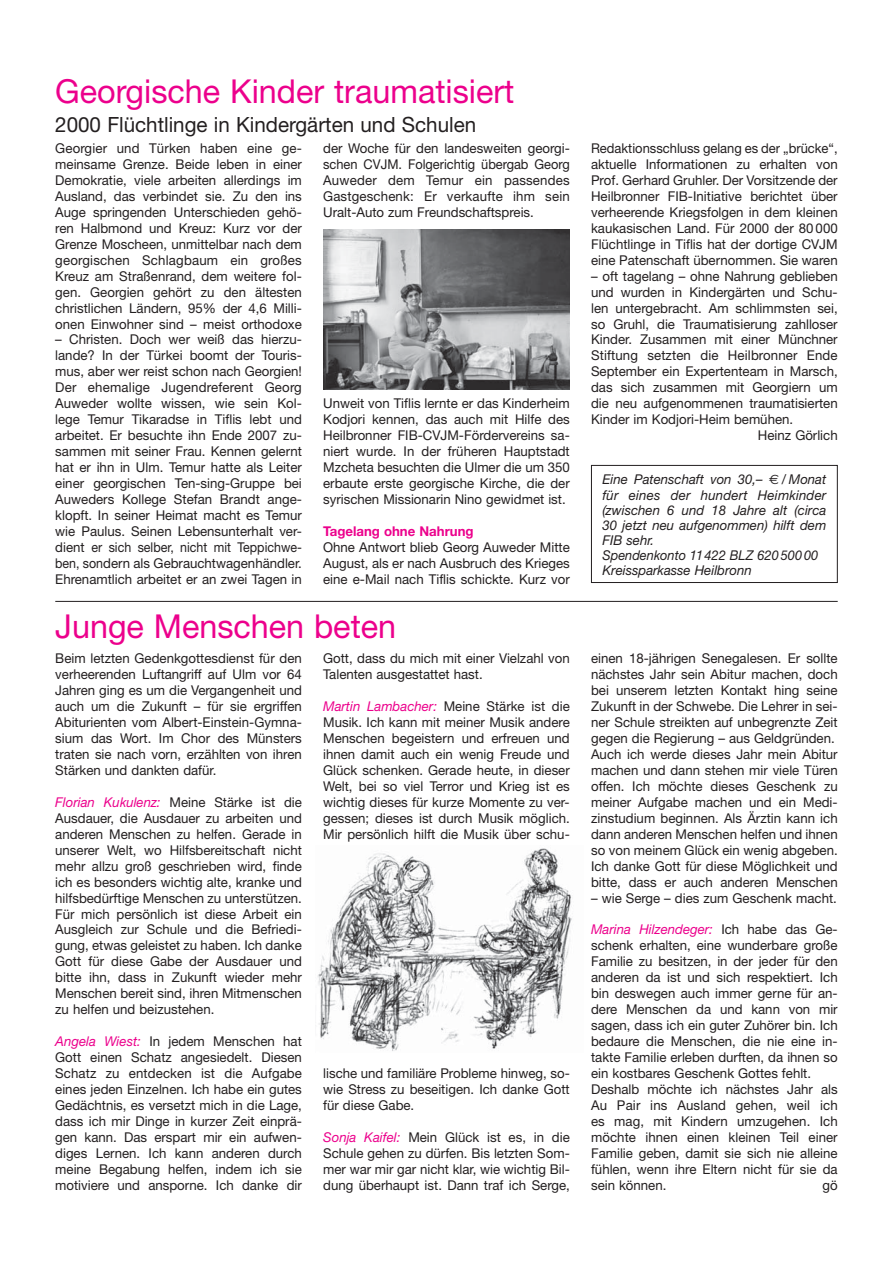
<style>
.page{position:relative;width:893px;height:1263px;background:#fff}
.page>*{position:absolute;margin:0;border:0;box-sizing:border-box;transform-origin:0 0}
.t1{font:33px "Helvetica Neue";color:#ec008c}
.t2{font:21px "Helvetica Neue";color:#231f20}
.t3{font:13.5px/15.9px "Helvetica Neue";color:#231f20;text-align:justify}
.t4{font:13.5px/15.9px "Helvetica Neue";color:#231f20;text-align:justify;scale:.96 1}
.t5{font:italic 13.5px/15.1px "Helvetica Neue";color:#231f20}
.t6{font:700 13.5px "Helvetica Neue";color:#ec008c}
.s1{font-style:italic;color:#ec008c}
.s2{font-family:"Euro Sans";font-style:normal}
</style>
<div class="page">
<hr style="left:55px;top:601px;width:783px;height:1px;background:#231f20">
<div style="left:591px;top:465px;width:247px;height:118px;border:1px solid #231f20"></div>
<img style="left:323px;top:230px;width:247px;height:159px">
<img style="left:317px;top:848px;width:255px;height:203px">
<h1 class="t1" style="left:55px;top:79px;width:461px">Georgische Kinder traumatisiert</h1>
<h2 class="t2" style="left:55px;top:117px;width:422px">2000 Flüchtlinge in Kindergärten und Schulen</h2>
<p class="t3" style="left:55px;top:142px;width:248px">Georgier und Türken haben eine ge&shy;meinsame Grenze. Beide leben in einer Demokratie, viele arbeiten allerdings im Ausland, das verbindet sie. Zu den ins Auge springenden Unterschieden gehö&shy;ren Halbmond und Kreuz: Kurz vor der Grenze Moscheen, unmittelbar nach dem georgischen Schlagbaum ein gro ßes Kreuz am Straßenrand, dem weitere fol&shy;gen. Georgien gehört zu den ältesten christlichen Ländern, 95% der 4,6 Milli&shy;onen Einwohner sind – meist orthodoxe</p>
<p class="t3" style="left:55px;top:333px;width:248px">– Christen. Doch wer weiß das hierzu&shy;lande? In der Türkei boomt der Touris&shy;mus, aber wer reist schon nach Georgien!<br>Der ehemalige Jugendrefe rent Georg Auweder wollte wissen, wie sein Kol&shy;lege Temur Tikaradse in Tiflis lebt und arbeitet. Er besuchte ihn Ende 2007 zu&shy;sammen mit seiner Frau. Ken nen gelernt hat er ihn in Ulm. Temur hatte als Leiter einer georgischen Ten-sing-Gruppe bei Auweders Kollege Ste fan Brandt ange&shy;klopft. In seiner Heimat macht es Temur wie Paulus. Seinen Lebensunterhalt ver&shy;dient er sich selber, nicht mit Teppichwe&shy;ben, sondern als Gebrauchtwagenhändler.<br>Ehren amtlich arbeitet er an zwei Tagen in</p>
<p class="t3" style="left:323px;top:142px;width:248px">der Woche für den landesweiten georgi&shy;schen CVJM. Folgerichtig übergab Georg Auweder dem Temur ein passendes Gastge schenk: Er verkaufte ihm sein Uralt-Auto zum Freundschaftspreis.</p>
<p class="t3" style="left:323px;top:397px;width:248px">Unweit von Tiflis lernte er das Kinder heim Kodjori kennen, das auch mit Hilfe des Heilbronner FIB-CVJM-Förderver eins sa&shy;niert wurde. In der früheren Hauptstadt Mzcheta besuchten die Ul mer die um 350 erbaute erste georgi sche Kirche, die der syrischen Missiona rin Nino gewidmet ist.</p>
<p class="t6" style="left:323px;top:526px;width:152px">Tagelang ohne Nahrung</p>
<p class="t3" style="left:323px;top:540px;width:248px">Ohne Antwort blieb Georg Auweder Mitte August, als er nach Ausbruch des Krie ges eine e-Mail nach Tiflis schickte. Kurz vor</p>
<h1 class="t1" style="left:55px;top:614px;width:342px">Junge Menschen beten</h1>
<p class="t3" style="left:55px;top:652px;width:248px">Beim letzten Gedenkgottesdienst für den verheerenden Luftangriff auf Ulm vor 64<br>Jahren ging es um die Vergangenheit und auch um die Zukunft – für sie ergrif fen Abiturienten vom Albert-Einstein-Gymna&shy;sium das Wort. Im Chor des Münsters traten sie nach vorn, erzählten von ihren Stärken und dankten dafür.</p>
<p class="t3" style="left:55px;top:795px;width:248px"><span class="s1">Florian Kukulenz:</span> Meine Stärke ist die Ausdauer, die Ausdauer zu arbeiten und anderen Menschen zu helfen. Gerade in unserer Welt, wo Hilfsbereitschaft nicht mehr allzu groß geschrieben wird, finde ich es besonders wichtig alte, kranke und hilfsbedürftige Menschen zu unter stützen.<br>Für mich persönlich ist diese Arbeit ein Ausgleich zur Schule und die Befriedi&shy;gung, etwas geleistet zu haben. Ich danke Gott für diese Gabe der Aus dauer und bitte ihn, dass in Zukunft wie der mehr Menschen bereit sind, ihren Mitmenschen zu helfen und beizustehen.</p>
<p class="t3" style="left:55px;top:1035px;width:248px"><span class="s1">Angela Wiest:</span> In jedem Menschen hat Gott einen Schatz angesiedelt. Diesen Schatz zu entdecken ist die Aufgabe eines jeden Einzelnen. Ich habe ein gutes Gedächtnis, es versetzt mich in die Lage, dass ich mir Dinge in kurzer Zeit einprä&shy;gen kann. Das erspart mir ein aufwen&shy;diges Lernen. Ich kann anderen durch meine Begabung helfen, indem ich sie motiviere und ansporne. Ich danke dir</p>
<p class="t3" style="left:323px;top:652px;width:248px">Gott, dass du mich mit einer Vielzahl von<br>Talenten ausgestattet hast.</p>
<p class="t3" style="left:323px;top:700px;width:248px"><span class="s1">Martin Lambacher:</span> Meine Stärke ist die Musik. Ich kann mit meiner Musik andere Menschen begeistern und erfreuen und ihnen damit auch ein wenig Freude und Glück schenken. Gerade heute, in dieser Welt, bei so viel Terror und Krieg ist es wichtig dieses für kurze Momente zu ver&shy;gessen; dieses ist durch Musik mög lich.<br>Mir persönlich hilft die Musik über schu-</p>
<p class="t3" style="left:323px;top:1066px;width:248px">lische und familiäre Probleme hin weg, so&shy;wie Stress zu beseitigen. Ich danke Gott für diese Gabe.</p>
<p class="t3" style="left:323px;top:1130px;width:248px"><span class="s1">Sonja Kaifel:</span> Mein Glück ist es, in die Schule gehen zu dürfen. Bis letzten Som&shy;mer war mir gar nicht klar, wie wich tig Bil&shy;dung überhaupt ist. Dann traf ich Serge,</p>
<p class="t4" style="left:591px;top:142px;width:258px">Redaktionsschluss gelang es der „brücke“, aktuelle Informationen zu er halten von Prof. Gerhard Gruhler. Der Vorsitzende der Heilbronner FIB-Initia tive berichtet über verheerende Kriegs folgen in dem kleinen kaukasischen Land. Für 2000 der 80 000<br>Flücht linge in Tiflis hat der dortige CVJM eine Patenschaft übernommen. Sie waren</p>
<p class="t3" style="left:591px;top:269px;width:248px">– oft tagelang – ohne Nahrung geblieben</p>
<p class="t3" style="left:591px;top:285px;width:248px">und wurden in Kindergärten und Schu-</p>
<p class="t3" style="left:591px;top:301px;width:248px">len untergebracht. Am schlimmsten sei,</p>
<p class="t3" style="left:591px;top:317px;width:248px">so Gruhl, die Trau matisierung zahlloser</p>
<p class="t3" style="left:591px;top:333px;width:248px">Kinder. Zusam men mit einer Münchner</p>
<p class="t3" style="left:591px;top:349px;width:248px">Stiftung setzten die Heilbronner Ende</p>
<p class="t3" style="left:591px;top:365px;width:248px">Sep tember ein Expertenteam in Marsch,</p>
<p class="t3" style="left:591px;top:381px;width:248px">das sich zusammen mit Georgiern um</p>
<p class="t3" style="left:591px;top:397px;width:248px">die neu aufgenommenen traumatisierten</p>
<p class="t3" style="left:591px;top:413px;width:204px">Kinder im Kodjori-Heim bemühen.</p>
<p class="t3" style="left:758px;top:429px;width:81px">Heinz Görlich</p>
<p class="t5" style="left:602px;top:473px;width:225px">Eine Patenschaft von 30,– <span class="s2">€</span> / Monat für eines der hundert Heimkinder (zwischen 6 und 18 Jahre alt (circa<br>30 jetzt neu aufgenommen) hilft dem<br>FIB sehr.<br>Spendenkonto 11422 BLZ 620 500 00<br>Kreissparkasse Heilbronn</p>
<p class="t3" style="left:591px;top:652px;width:248px;text-align:left">einen 18-jährigen Senegalesen. Er sollte nächstes Jahr sein Abitur ma chen, doch bei unserem letzten Kontakt hing seine Zukunft in der Schwebe. Die Lehrer in sei&shy;ner Schule streikten auf unbegrenzte Zeit gegen die Regierung – aus Geldgründen.<br>Auch ich werde dieses Jahr mein Abitur machen und dann stehen mir viele Türen offen. Ich möchte dieses Geschenk zu meiner Aufgabe machen und ein Medi&shy;zinstudium beginnen. Als Ärztin kann ich dann anderen Menschen helfen und ihnen so von meinem Glück ein wenig abgeben.<br>Ich danke Gott für diese Mög lichkeit und bitte, dass er auch anderen Menschen</p>
<p class="t3" style="left:591px;top:891px;width:247px">– wie Serge – dies zum Ge schenk macht.</p>
<p class="t3" style="left:591px;top:923px;width:248px;text-align:left"><span class="s1">Marina Hilzendeger:</span> Ich habe das Ge&shy;schenk erhalten, eine wunderbare große Familie zu besitzen, in der jeder für den anderen da ist und sich respektiert. Ich bin deswegen auch immer gerne für an&shy;dere Menschen da und kann von mir sagen, dass ich ein guter Zuhörer bin. Ich bedaure die Menschen, die nie eine in&shy;takte Familie erleben durften, da ihnen so ein kostbares Geschenk Gottes fehlt.<br>Deshalb möchte ich nächstes Jahr als Au Pair ins Ausland gehen, weil ich es mag, mit Kindern umzugehen. Ich möchte ihnen einen kleinen Teil einer Familie geben, damit sie sich nie alleine fühlen, wenn ihre Eltern nicht für sie da sein können.</p>
<p class="t3" style="left:822px;top:1178px;width:17px">gö</p>
</div>
